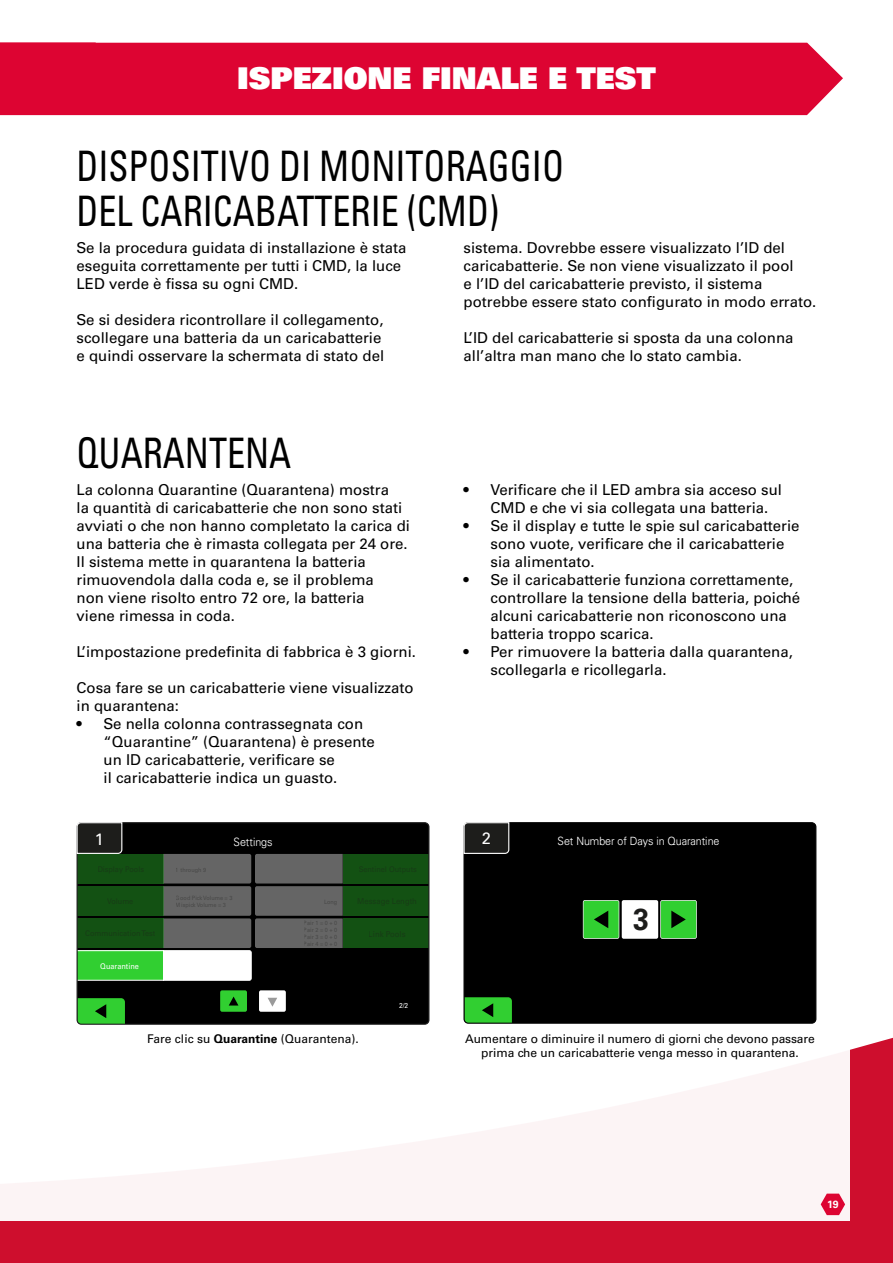
<style>
.page{position:relative;width:893px;height:1263px;background:#fff}
.page>*{position:absolute;margin:0;border:0;box-sizing:border-box;transform-origin:0 0}
.t1{font:condensed 42px/45px "Univers LTCYR 57";color:#000;scale:.86 1}
.t2{font:700 30.45px "Univers LT Std";color:#1d1d1b;scale:.94 1}
.t3{font:30px "Univers LT Std X Black";color:#fff}
.t4{font:16.5px "Univers LT Std";color:#fff}
.t5{font:15px/18px "Univers LT Std";color:#000}
.t6{font:12px/14.4px "Univers LT Std";color:#000;text-align:center}
.t7{font:300 11.4px "Univers";color:#fff;scale:.94 1}
.t8{font:300 11.25px "Univers";color:#fff;scale:.94 1}
.t9{font:700 10.5px "Univers LT Std";color:#fff}
.t10{font:7.8px "Univers LT Std";color:#fff;scale:.94 1}
.t11{font:7.05px "Univers LT Std";color:#fff;scale:.94 1}
.s1{font-weight:700}
</style>
<div class="page">
<div style="left:0;top:1037px;width:893px;height:226px;background:#ce0e2d"></div>
<div style="left:0;top:938px;width:850px;height:282px;background:#fff"></div>
<div style="left:139px;top:43px;width:704px;height:72px;background:#dd0432"></div>
<div style="left:0;top:43px;width:139px;height:72px;background:#dd0432"></div>
<svg style="left:821px;top:1193px;width:24px;height:22px"></svg>
<div style="left:79px;top:823px;width:350px;height:201px;background:#000"></div>
<div style="left:343px;top:918px;width:86px;height:30px;background:#135113"></div>
<div style="left:343px;top:886px;width:86px;height:30px;background:#135113"></div>
<div style="left:343px;top:854px;width:86px;height:29px;background:#135113"></div>
<div style="left:220px;top:990px;width:27px;height:22px;background:#31cf31;border-radius:2px"></div>
<div style="left:259px;top:990px;width:27px;height:22px;background:#fff;border-radius:2px"></div>
<svg style="left:268px;top:998px;width:9px;height:9px"></svg>
<svg style="left:229px;top:996px;width:9px;height:9px"></svg>
<svg style="left:77px;top:998px;width:48px;height:26px"></svg>
<svg style="left:76px;top:822px;width:267px;height:159px;background:#3f543f"></svg>
<div style="left:465px;top:823px;width:351px;height:200px;background:#000"></div>
<svg style="left:583px;top:900px;width:36px;height:39px"></svg>
<svg style="left:660px;top:900px;width:37px;height:39px"></svg>
<div style="left:622px;top:900px;width:36px;height:39px;background:#fff;border-radius:2px"></div>
<svg style="left:465px;top:997px;width:47px;height:25px"></svg>
<div style="left:463px;top:822px;width:353px;height:202px;border:1px solid #000;border-radius:4px"></div>
<svg style="left:463px;top:822px;width:47px;height:32px;background:#373735"></svg>
<h3 class="t3" style="left:237px;top:59px;width:420px">ISPEZIONE FINALE E TEST</h3>
<h1 class="t1" style="left:76px;top:142px;width:569px">DISPOSITIVO DI MONITORAGGIO<br>DEL CARICABATTERIE (CMD)</h1>
<p class="t5" style="left:77px;top:239px;width:331px">Se la procedura guidata di installazione è stata eseguita correttamente per tutti i CMD, la luce<br>LED verde è fissa su ogni CMD.</p>
<p class="t5" style="left:77px;top:311px;width:309px">Se si desidera ricontrollare il collegamento, scollegare una batteria da un caricabatterie e quindi osservare la schermata di stato del</p>
<h1 class="t1" style="left:77px;top:429px;width:251px">QUARANTENA</h1>
<p class="t5" style="left:77px;top:481px;width:335px">La colonna Quarantine (Quarantena) mostra<br>la quantità di caricabatterie che non sono stati avviati o che non hanno completato la carica di una batteria che è rimasta collegata per 24 ore.<br>Il sistema mette in quarantena la batteria rimuovendola dalla coda e, se il problema<br>non viene risolto entro 72 ore, la batteria<br>viene rimessa in coda.</p>
<p class="t5" style="left:77px;top:643px;width:341px">L’impostazione predefinita di fabbrica è 3 giorni.</p>
<p class="t5" style="left:77px;top:679px;width:339px">Cosa fare se un caricabatterie viene visualizzato in quarantena:</p>
<p class="t5" style="left:104px;top:715px;width:273px;text-indent:-27px">• Se nella colonna contrassegnata con “Quarantine” (Quarantena) è presente un ID caricabatterie, verificare se<br>il caricabatterie indica un guasto.</p>
<p class="t5" style="left:463px;top:239px;width:354px">sistema. Dovrebbe essere visualizzato l’ID del caricabatterie. Se non viene visualizzato il pool<br>e l’ID del caricabatterie previsto, il sistema potrebbe essere stato configurato in modo errato.</p>
<p class="t5" style="left:463px;top:329px;width:332px">L’ID del caricabatterie si sposta da una colonna all’altra man mano che lo stato cambia.</p>
<p class="t5" style="left:490px;top:481px;width:293px;text-indent:-27px">• Verificare che il LED ambra sia acceso sul<br>CMD e che vi sia collegata una batteria.</p>
<p class="t5" style="left:490px;top:517px;width:311px;text-indent:-27px">• Se il display e tutte le spie sul caricabatterie sono vuote, verificare che il caricabatterie sia alimentato.</p>
<p class="t5" style="left:490px;top:571px;width:311px;text-indent:-27px">• Se il caricabatterie funziona correttamente, controllare la tensione della batteria, poiché alcuni caricabatterie non riconoscono una batteria troppo scarica.</p>
<p class="t5" style="left:490px;top:643px;width:304px;text-indent:-27px">• Per rimuovere la batteria dalla quarantena, scollegarla e ricollegarla.</p>
<p class="t4" style="left:482px;top:828px;width:11px">2</p>
<p class="t4" style="left:95px;top:829px;width:11px">1</p>
<p class="t8" style="left:558px;top:835px;width:174px">Set Number of Days in Quarantine</p>
<p class="t7" style="left:234px;top:835px;width:43px">Settings</p>
<p class="t10" style="left:100px;top:961px;width:43px">Quarantine</p>
<p class="t6" style="left:147px;top:1031px;width:213px">Fare clic su <span class="s1">Quarantine</span> (Quarantena).</p>
<p class="t11" style="left:399px;top:1001px;width:11px">2/2</p>
<h2 class="t2" style="left:633px;top:902px;width:18px">3</h2>
<p class="t6" style="left:465px;top:1031px;width:351px">Aumentare o diminuire il numero di giorni che devono passare prima che un caricabatterie venga messo in quarantena.</p>
<p class="t9" style="left:827px;top:1198px;width:13px">19</p>
</div>
